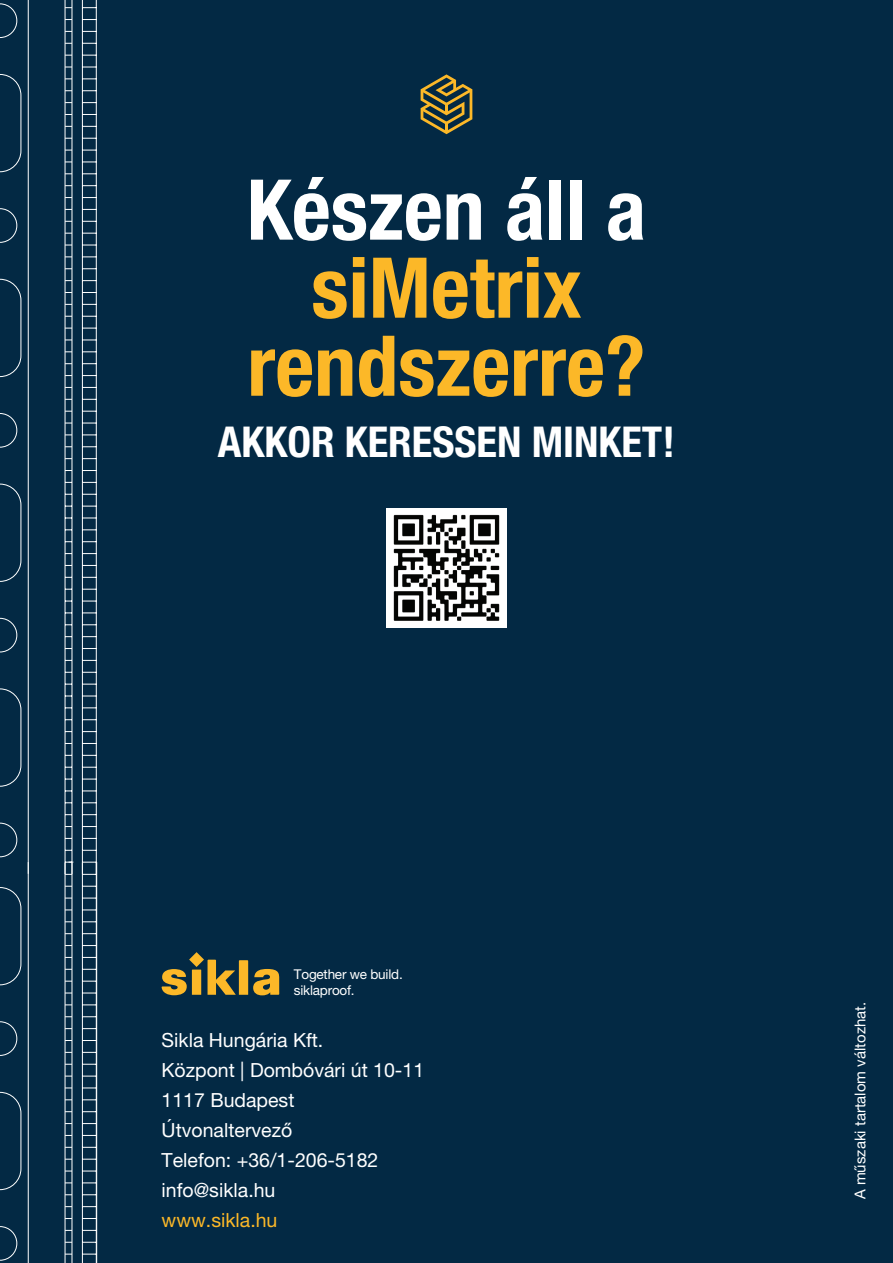
<style>
.page{position:relative;width:893px;height:1263px;background:#032944}
.page>*{position:absolute;margin:0;border:0;box-sizing:border-box;transform-origin:0 0}
.t1{font:700 condensed 84px/78px "Helvetica Neue LT Pro";color:#fcb828;text-align:center}
.t2{font:700 condensed 84px "Helvetica Neue LT Pro";color:#fff}
.t3{font:700 condensed 42.6px "Helvetica Neue LT Pro";color:#fff}
.t4{font:19.5px/30px "Helvetica Neue LT Pro";color:#fff}
.t5{font:19.5px "Helvetica Neue LT Pro";color:#fcb828}
.t6{font:15px "Helvetica Neue LT Pro";color:#fff}
.t7{font:13.5px/15.8px "Helvetica Neue LT Pro";letter-spacing:-.015em;color:#fff}
</style>
<div class="page">
<svg style="left:421px;top:74px;width:51px;height:60px"></svg>
<img style="left:387px;top:508px;width:119px;height:120px">
<svg style="left:83px;top:861px;width:13px;height:401px"></svg>
<hr style="left:96px;top:862px;width:1px;height:401px;background:#fff">
<svg style="left:83px;top:1254px;width:13px;height:1px"></svg>
<svg style="left:83px;top:1230px;width:13px;height:1px"></svg>
<svg style="left:83px;top:1242px;width:13px;height:1px"></svg>
<svg style="left:83px;top:1218px;width:13px;height:1px"></svg>
<svg style="left:83px;top:1206px;width:13px;height:1px"></svg>
<svg style="left:83px;top:1182px;width:13px;height:1px"></svg>
<svg style="left:83px;top:1194px;width:13px;height:1px"></svg>
<svg style="left:83px;top:1171px;width:13px;height:1px"></svg>
<svg style="left:83px;top:1159px;width:13px;height:1px"></svg>
<svg style="left:83px;top:1135px;width:13px;height:1px"></svg>
<svg style="left:83px;top:1147px;width:13px;height:1px"></svg>
<svg style="left:83px;top:1123px;width:13px;height:1px"></svg>
<svg style="left:83px;top:1111px;width:13px;height:1px"></svg>
<svg style="left:83px;top:1087px;width:13px;height:1px"></svg>
<svg style="left:83px;top:1099px;width:13px;height:1px"></svg>
<svg style="left:83px;top:1076px;width:13px;height:1px"></svg>
<svg style="left:83px;top:1064px;width:13px;height:1px"></svg>
<svg style="left:83px;top:1040px;width:13px;height:1px"></svg>
<svg style="left:83px;top:1052px;width:13px;height:1px"></svg>
<svg style="left:83px;top:1028px;width:13px;height:1px"></svg>
<svg style="left:83px;top:1016px;width:13px;height:1px"></svg>
<svg style="left:83px;top:993px;width:13px;height:1px"></svg>
<svg style="left:83px;top:1004px;width:13px;height:1px"></svg>
<svg style="left:83px;top:981px;width:13px;height:1px"></svg>
<svg style="left:83px;top:969px;width:13px;height:1px"></svg>
<svg style="left:83px;top:957px;width:13px;height:1px"></svg>
<svg style="left:83px;top:945px;width:13px;height:1px"></svg>
<svg style="left:83px;top:933px;width:13px;height:1px"></svg>
<svg style="left:83px;top:909px;width:13px;height:1px"></svg>
<svg style="left:83px;top:921px;width:13px;height:1px"></svg>
<svg style="left:83px;top:898px;width:13px;height:1px"></svg>
<svg style="left:83px;top:886px;width:13px;height:1px"></svg>
<svg style="left:83px;top:874px;width:13px;height:1px"></svg>
<svg style="left:0;top:0;width:83px;height:1263px"></svg>
<hr style="left:82px;top:0;width:1px;height:874px;background:#fff">
<hr style="left:96px;top:0;width:1px;height:874px;background:#fff">
<svg style="left:83px;top:862px;width:13px;height:1px"></svg>
<svg style="left:83px;top:850px;width:13px;height:1px"></svg>
<svg style="left:83px;top:838px;width:13px;height:1px"></svg>
<svg style="left:83px;top:814px;width:13px;height:1px"></svg>
<svg style="left:83px;top:826px;width:13px;height:1px"></svg>
<svg style="left:83px;top:802px;width:13px;height:1px"></svg>
<svg style="left:83px;top:790px;width:13px;height:1px"></svg>
<svg style="left:83px;top:767px;width:13px;height:1px"></svg>
<svg style="left:83px;top:779px;width:13px;height:1px"></svg>
<svg style="left:83px;top:755px;width:13px;height:1px"></svg>
<svg style="left:83px;top:743px;width:13px;height:1px"></svg>
<svg style="left:83px;top:719px;width:13px;height:1px"></svg>
<svg style="left:83px;top:731px;width:13px;height:1px"></svg>
<svg style="left:83px;top:707px;width:13px;height:1px"></svg>
<svg style="left:83px;top:696px;width:13px;height:1px"></svg>
<svg style="left:83px;top:672px;width:13px;height:1px"></svg>
<svg style="left:83px;top:684px;width:13px;height:1px"></svg>
<svg style="left:83px;top:660px;width:13px;height:1px"></svg>
<svg style="left:83px;top:648px;width:13px;height:1px"></svg>
<svg style="left:83px;top:624px;width:13px;height:1px"></svg>
<svg style="left:83px;top:636px;width:13px;height:1px"></svg>
<svg style="left:83px;top:612px;width:13px;height:1px"></svg>
<svg style="left:83px;top:601px;width:13px;height:1px"></svg>
<svg style="left:83px;top:577px;width:13px;height:1px"></svg>
<svg style="left:83px;top:589px;width:13px;height:1px"></svg>
<svg style="left:83px;top:565px;width:13px;height:1px"></svg>
<svg style="left:83px;top:553px;width:13px;height:1px"></svg>
<svg style="left:83px;top:529px;width:13px;height:1px"></svg>
<svg style="left:83px;top:541px;width:13px;height:1px"></svg>
<svg style="left:83px;top:518px;width:13px;height:1px"></svg>
<svg style="left:83px;top:506px;width:13px;height:1px"></svg>
<svg style="left:83px;top:482px;width:13px;height:1px"></svg>
<svg style="left:83px;top:494px;width:13px;height:1px"></svg>
<svg style="left:83px;top:470px;width:13px;height:1px"></svg>
<svg style="left:83px;top:458px;width:13px;height:1px"></svg>
<svg style="left:83px;top:434px;width:13px;height:1px"></svg>
<svg style="left:83px;top:446px;width:13px;height:1px"></svg>
<svg style="left:83px;top:423px;width:13px;height:1px"></svg>
<svg style="left:83px;top:411px;width:13px;height:1px"></svg>
<svg style="left:83px;top:387px;width:13px;height:1px"></svg>
<svg style="left:83px;top:399px;width:13px;height:1px"></svg>
<svg style="left:83px;top:375px;width:13px;height:1px"></svg>
<svg style="left:83px;top:363px;width:13px;height:1px"></svg>
<svg style="left:83px;top:340px;width:13px;height:1px"></svg>
<svg style="left:83px;top:351px;width:13px;height:1px"></svg>
<svg style="left:83px;top:328px;width:13px;height:1px"></svg>
<svg style="left:83px;top:316px;width:13px;height:1px"></svg>
<svg style="left:83px;top:292px;width:13px;height:1px"></svg>
<svg style="left:83px;top:304px;width:13px;height:1px"></svg>
<svg style="left:83px;top:280px;width:13px;height:1px"></svg>
<svg style="left:83px;top:268px;width:13px;height:1px"></svg>
<svg style="left:83px;top:245px;width:13px;height:1px"></svg>
<svg style="left:83px;top:256px;width:13px;height:1px"></svg>
<svg style="left:83px;top:233px;width:13px;height:1px"></svg>
<svg style="left:83px;top:221px;width:13px;height:1px"></svg>
<svg style="left:83px;top:197px;width:13px;height:1px"></svg>
<svg style="left:83px;top:209px;width:13px;height:1px"></svg>
<svg style="left:83px;top:185px;width:13px;height:1px"></svg>
<svg style="left:83px;top:173px;width:13px;height:1px"></svg>
<svg style="left:83px;top:150px;width:13px;height:1px"></svg>
<svg style="left:83px;top:162px;width:13px;height:1px"></svg>
<svg style="left:83px;top:138px;width:13px;height:1px"></svg>
<svg style="left:83px;top:126px;width:13px;height:1px"></svg>
<svg style="left:83px;top:102px;width:13px;height:1px"></svg>
<svg style="left:83px;top:114px;width:13px;height:1px"></svg>
<svg style="left:83px;top:90px;width:13px;height:1px"></svg>
<svg style="left:83px;top:78px;width:13px;height:1px"></svg>
<svg style="left:83px;top:55px;width:13px;height:1px"></svg>
<svg style="left:83px;top:67px;width:13px;height:1px"></svg>
<svg style="left:83px;top:43px;width:13px;height:1px"></svg>
<svg style="left:83px;top:31px;width:13px;height:1px"></svg>
<svg style="left:83px;top:7px;width:13px;height:1px"></svg>
<svg style="left:83px;top:19px;width:13px;height:1px"></svg>
<hr style="left:65px;top:0;width:1px;height:874px;background:#fff">
<hr style="left:72px;top:0;width:1px;height:874px;background:#fff">
<svg style="left:162px;top:952px;width:117px;height:43px"></svg>
<h1 class="t2" style="left:247px;top:159px;width:401px">Készen áll a</h1>
<h1 class="t1" style="left:247px;top:248px;width:400px">siMetrix rendszerre?</h1>
<h2 class="t3" style="left:218px;top:416px;width:459px">AKKOR KERESSEN MINKET!</h2>
<p class="t7" style="left:294px;top:966px;width:110px">Together we build. siklaproof.</p>
<p class="t4" style="left:162px;top:1025px;width:264px">Sikla Hungária Kft.<br>Központ | Dombóvári út 10-11<br>1117 Budapest<br>Útvonaltervező<br>Telefon: +36/1-206-5182 info@sikla.hu</p>
<p class="t5" style="left:162px;top:1209px;width:117px">www.sikla.hu</p>
<p class="t6" style="left:851px;top:1199px;width:199px;rotate:-90deg">A műszaki tartalom változhat.</p>
</div>
